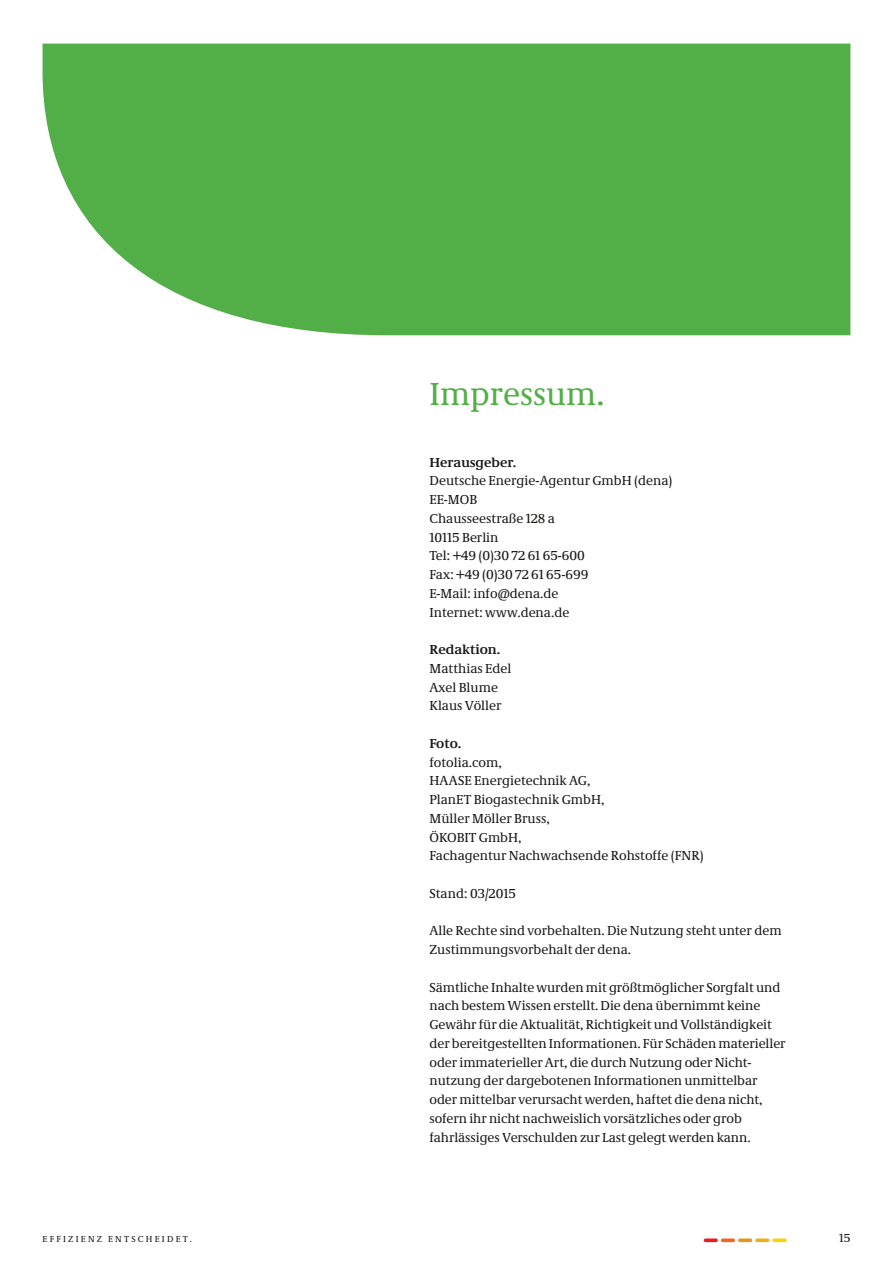
<style>
.page{position:relative;width:893px;height:1263px;background:#fff}
.page>*{position:absolute;margin:0;border:0;box-sizing:border-box;transform-origin:0 0}
.t1{font:33px "Neue Demos";color:#52af47}
.t2{font:13.5px/18.8px "Neue Demos";letter-spacing:-.005em;color:#1a1918}
.t3{font:700 13.5px "Neue Demos";color:#1a1918}
.t4{font:12px "Neue Demos";color:#1a1918}
.t5{font:9px "Neue Demos";letter-spacing:.25em;color:#1a1918}
</style>
<div class="page">
<svg style="left:721px;top:1238px;width:14px;height:4px"></svg>
<svg style="left:704px;top:1238px;width:14px;height:4px"></svg>
<svg style="left:772px;top:1238px;width:15px;height:4px"></svg>
<svg style="left:755px;top:1238px;width:14px;height:4px"></svg>
<svg style="left:738px;top:1238px;width:14px;height:4px"></svg>
<div style="left:43px;top:44px;width:807px;height:291px;background:#52af47"></div>
<h1 class="t1" style="left:429px;top:374px;width:177px">Impressum.</h1>
<p class="t3" style="left:429px;top:454px;width:88px">Herausgeber.</p>
<p class="t2" style="left:429px;top:471px;width:244px">Deutsche Energie-Agentur GmbH (dena)<br>EE-MOB<br>Chausseestraße 128 a<br>10115 Berlin<br>Tel: +49 (0)30 72 61 65-600<br>Fax: +49 (0)30 72 61 65-699<br>E-Mail: info@dena.de<br>Internet: www.dena.de</p>
<p class="t3" style="left:429px;top:641px;width:72px">Redaktion.</p>
<p class="t2" style="left:429px;top:659px;width:84px">Matthias Edel<br>Axel Blume<br>Klaus Völler</p>
<p class="t3" style="left:429px;top:735px;width:33px">Foto.</p>
<p class="t2" style="left:429px;top:752px;width:276px">fotolia.com,<br>HAASE Energietechnik AG,<br>PlanET Biogastechnik GmbH,<br>Müller Möller Bruss,<br>ÖKOBIT GmbH,<br>Fachagentur Nachwachsende Rohstoffe (FNR)</p>
<p class="t2" style="left:429px;top:884px;width:88px">Stand: 03/2015</p>
<p class="t2" style="left:429px;top:921px;width:354px">Alle Rechte sind vorbehalten. Die Nutzung steht unter dem<br>Zustimmungsvorbehalt der dena.</p>
<p class="t2" style="left:429px;top:978px;width:358px">Sämtliche Inhalte wurden mit größtmöglicher Sorgfalt und nach bestem Wissen erstellt. Die dena übernimmt keine Gewähr für die Aktualität, Richtigkeit und Vollständigkeit der bereitgestellten Informationen. Für Schäden materieller oder immaterieller Art, die durch Nutzung oder Nicht&shy;nutzung der dargebotenen Informationen unmittelbar oder mittelbar verursacht werden, haftet die dena nicht, sofern ihr nicht nachweislich vorsätzliches oder grob fahrlässiges Verschulden zur Last gelegt werden kann.</p>
<p class="t5" style="left:43px;top:1233px;width:151px">Effizienz entscheidet.</p>
<p class="t4" style="left:839px;top:1231px;width:13px">15</p>
</div>
